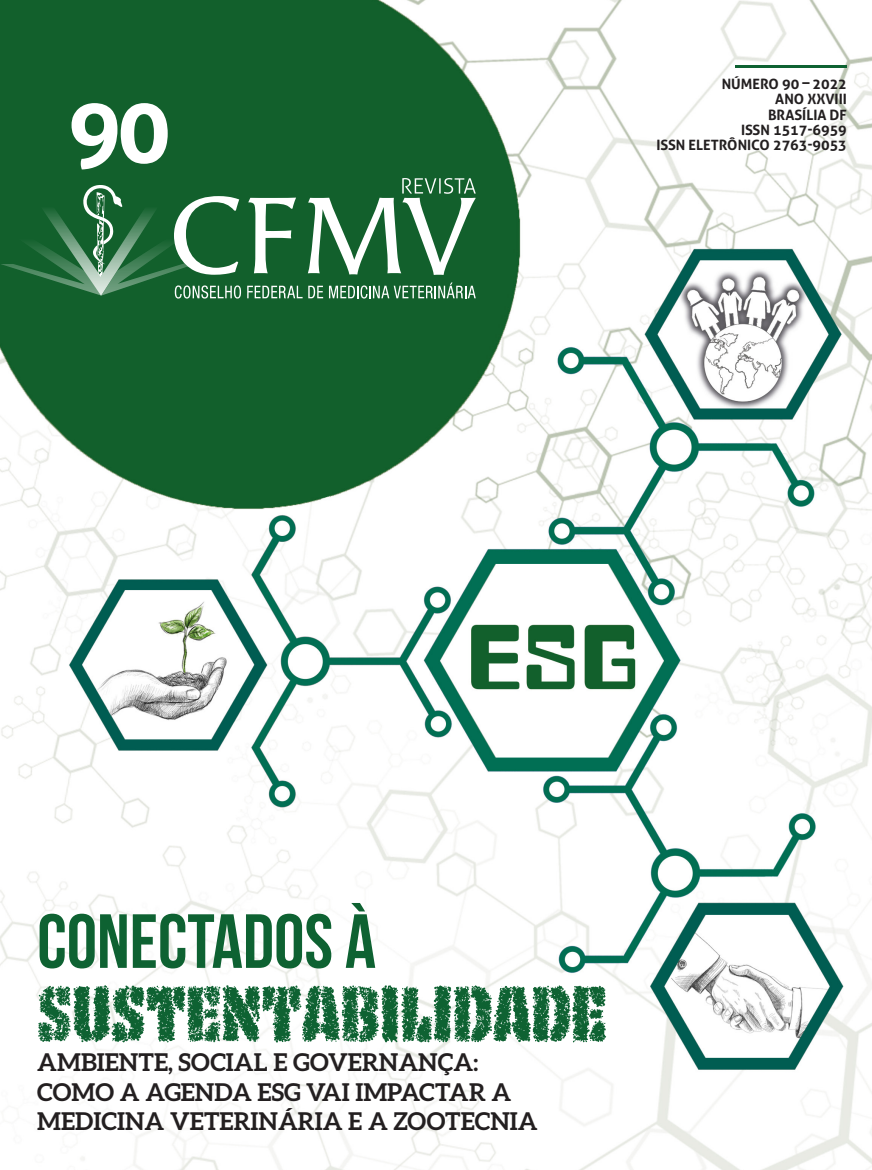
<style>
.page{position:relative;width:872px;height:1170px;background:#fff}
.page>*{position:absolute;margin:0;border:0;box-sizing:border-box;transform-origin:0 0}
.t1{font:700 90px "Aller";color:#fff}
.t2{font:700 81px "Tripper Rough Pro";color:#0e6232}
.t3{font:700 76.5px "Bebas Neue";color:#0e6232}
.t4{font:700 24.6px/29.4px "Aleo";color:#231f20}
.t5{font:700 14.25px/15.5px "Aller";color:#231f20;text-align:right}
</style>
<div class="page">
<img style="left:0;top:0;width:872px;height:1169px">
<hr style="left:736px;top:66px;width:111px;height:2px;background:#0e6232">
<svg style="left:248px;top:197px;width:48px;height:76px"></svg>
<svg style="left:247px;top:286px;width:55px;height:12px"></svg>
<svg style="left:308px;top:286px;width:15px;height:12px"></svg>
<svg style="left:329px;top:282px;width:147px;height:16px;background:#568d69"></svg>
<svg style="left:0;top:184px;width:241px;height:114px;background:#337649"></svg>
<svg style="left:308px;top:178px;width:168px;height:97px"></svg>
<p class="t1" style="left:67px;top:75px;width:105px">90</p>
<p class="t5" style="left:722px;top:76px;width:127px">NÚMERO 90 – 2022<br>ANO XXVIII<br>BRASÍLIA DF<br>ISSN 1517-6959</p>
<p class="t5" style="left:656px;top:137px;width:192px">ISSN ELETRÔNICO 2763-9053</p>
<p class="t3" style="left:37px;top:899px;width:340px">CONECTADOS À</p>
<p class="t2" style="left:37px;top:947px;width:571px">SUSTENTABILIDADE</p>
<p class="t4" style="left:37px;top:1046px;width:502px">AMBIENTE, SOCIAL E GOVERNANÇA:<br>COMO A AGENDA ESG VAI IMPACTAR A<br>MEDICINA VETERINÁRIA E A ZOOTECNIA</p>
</div>
